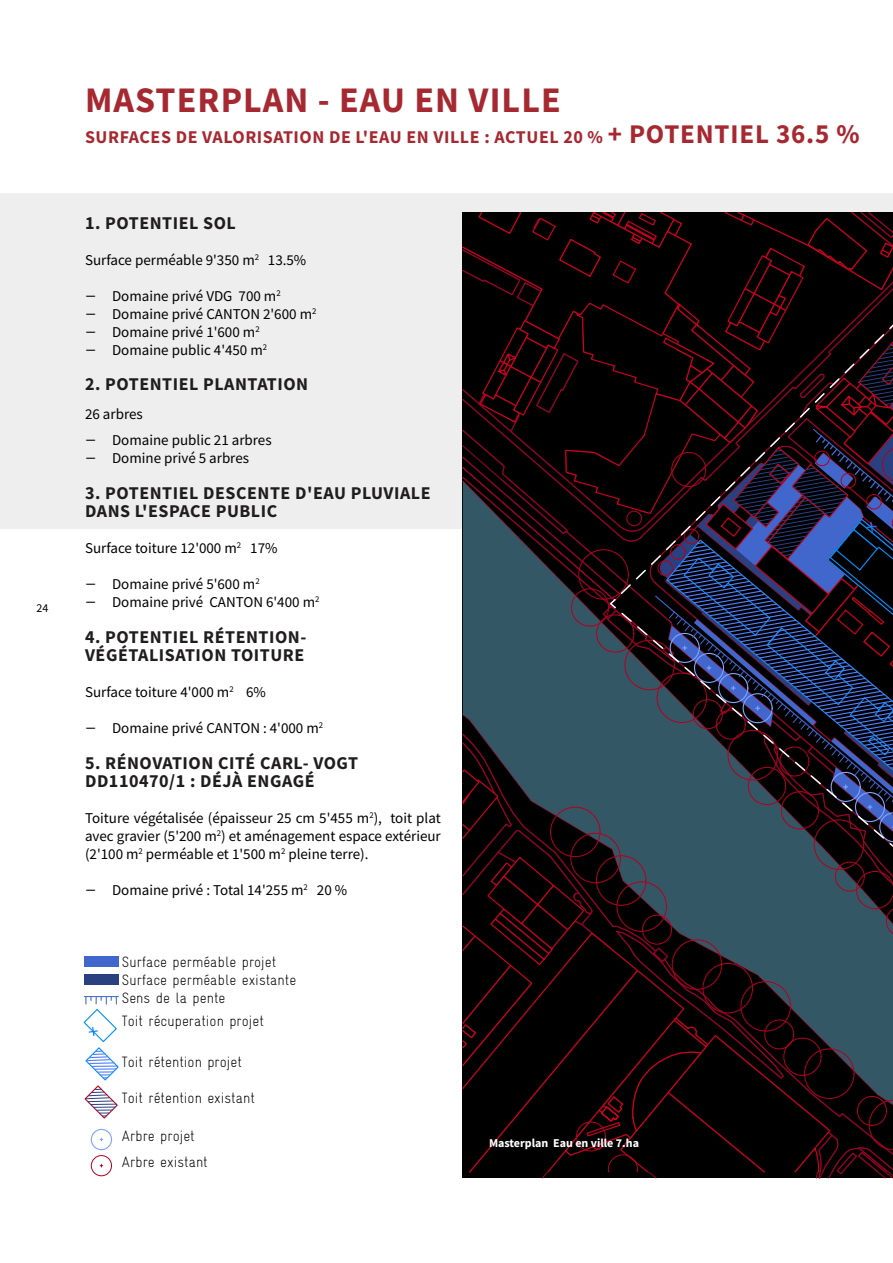
<style>
.page{position:relative;width:893px;height:1263px;background:#fff}
.page>*{position:absolute;margin:0;border:0;box-sizing:border-box;transform-origin:0 0}
.t1{font:700 36px "Source Sans Pro";letter-spacing:.03em;color:#a62931}
.t2{font:700 18px/18px "Source Sans Pro";letter-spacing:.03em;color:#201d1d}
.t3{font:700 18px "Source Sans Pro";letter-spacing:.03em;color:#a62931}
.t4{font:15px/18px "Source Sans Pro";color:#000;text-align:justify}
.t5{font:300 15px/18px "Gravur Condensed";color:#000}
.t6{font:700 12px "Source Sans Pro";color:#fff}
.t7{font:12px "Source Sans Pro";color:#000}
.s1{font-size:27px}
.s2{font-family:"Roboto";font-size:13.5px}
</style>
<div class="page">
<div style="left:0;top:193px;width:893px;height:336px;background:#eee"></div>
<div style="left:84px;top:956px;width:34px;height:11px;background:#4267cc"></div>
<div style="left:84px;top:974px;width:34px;height:11px;background:#294180"></div>
<div style="left:91px;top:1129px;width:21px;height:21px;border:1px solid #82a4ff;border-radius:50%"></div>
<div style="left:91px;top:1155px;width:21px;height:21px;border:1px solid #b4001f;border-radius:50%"></div>
<svg style="left:83px;top:996px;width:36px;height:123px"></svg>
<svg style="left:462px;top:212px;width:431px;height:967px;background:#1a1923"></svg>
<p class="t7" style="left:37px;top:600px;width:13px">24</p>
<h1 class="t1" style="left:85px;top:76px;width:477px">MASTERPLAN - EAU EN VILLE</h1>
<p class="t3" style="left:85px;top:125px;width:776px">SURFACES DE VALORISATION DE L'EAU EN VILLE : ACTUEL 20 % <span class="s1">+ POTENTIEL 36.5 %</span></p>
<p class="t2" style="left:85px;top:214px;width:152px">1. POTENTIEL SOL</p>
<p class="t4" style="left:85px;top:251px;width:223px">Surface perméable 9'350 m<sup>2</sup> 13.5%</p>
<p class="t4" style="left:85px;top:287px;width:197px"><span class="s2">—</span> Domaine privé VDG 700 m<sup>2</sup></p>
<p class="t4" style="left:85px;top:305px;width:233px"><span class="s2">—</span> Domaine privé CANTON 2'600 m<sup>2</sup></p>
<p class="t4" style="left:85px;top:323px;width:176px"><span class="s2">—</span> Domaine privé 1'600 m<sup>2</sup></p>
<p class="t4" style="left:85px;top:341px;width:184px"><span class="s2">—</span> Domaine public 4'450 m<sup>2</sup></p>
<p class="t2" style="left:85px;top:375px;width:225px">2. POTENTIEL PLANTATION</p>
<p class="t4" style="left:85px;top:405px;width:59px">26 arbres</p>
<p class="t4" style="left:85px;top:431px;width:188px"><span class="s2">—</span> Domaine public 21 arbres</p>
<p class="t4" style="left:85px;top:449px;width:166px"><span class="s2">—</span> Domine privé 5 arbres</p>
<p class="t2" style="left:85px;top:484px;width:347px">3. POTENTIEL DESCENTE D'EAU PLUVIALE<br>DANS L'ESPACE PUBLIC</p>
<p class="t4" style="left:85px;top:539px;width:194px">Surface toiture 12'000 m<sup>2</sup> 17%</p>
<p class="t4" style="left:85px;top:575px;width:176px"><span class="s2">—</span> Domaine privé 5'600 m<sup>2</sup></p>
<p class="t4" style="left:85px;top:593px;width:236px"><span class="s2">—</span> Domaine privé CANTON 6'400 m<sup>2</sup></p>
<p class="t2" style="left:85px;top:628px;width:223px">4. POTENTIEL RÉTENTION-<br>VÉGÉTALISATION TOITURE</p>
<p class="t4" style="left:85px;top:683px;width:182px">Surface toiture 4'000 m<sup>2</sup> 6%</p>
<p class="t4" style="left:85px;top:719px;width:240px"><span class="s2">—</span> Domaine privé CANTON : 4'000 m<sup>2</sup></p>
<p class="t2" style="left:85px;top:754px;width:275px">5. RÉNOVATION CITÉ CARL- VOGT<br>DD110470/1 : DÉJÀ ENGAGÉ</p>
<p class="t4" style="left:85px;top:809px;width:357px">Toiture végétalisée (épaisseur 25 cm 5'455 m<sup>2</sup>), toit plat avec gravier (5'200 m<sup>2</sup>) et aménagement espace extérieur (2'100 m<sup>2</sup> perméable et 1'500 m<sup>2</sup> pleine terre).</p>
<p class="t4" style="left:85px;top:881px;width:264px"><span class="s2">—</span> Domaine privé : Total 14'255 m<sup>2</sup> 20 %</p>
<p class="t5" style="left:122px;top:953px;width:176px">Surface perméable projet<br>Surface perméable existante<br>Sens de la pente</p>
<p class="t5" style="left:122px;top:1012px;width:143px">Toit récuperation projet</p>
<p class="t5" style="left:122px;top:1052px;width:121px">Toit rétention projet</p>
<p class="t5" style="left:122px;top:1088px;width:135px">Toit rétention existant</p>
<p class="t5" style="left:122px;top:1127px;width:74px">Arbre projet</p>
<p class="t5" style="left:122px;top:1153px;width:87px">Arbre existant</p>
<p class="t6" style="left:489px;top:1135px;width:151px">Masterplan Eau en ville 7.ha</p>
</div>
